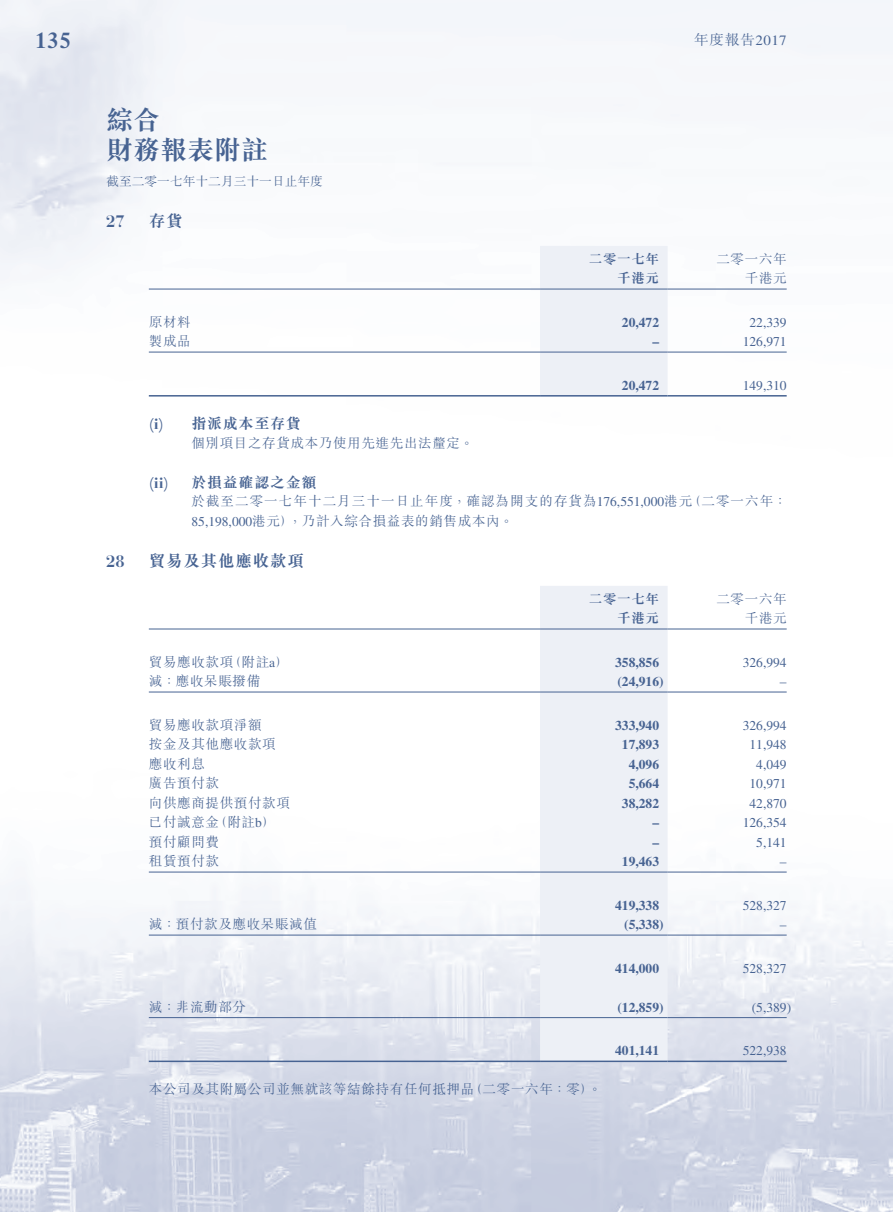
<style>
.page{position:relative;width:893px;height:1212px;background:#fff}
.page>*{position:absolute;margin:0;border:0;box-sizing:border-box;transform-origin:0 0}
.t1{font:700 27px/30px "M Sung HK";color:#476392}
.t2{font:600 22.5px "Times LT Std";color:#476392;scale:1.05 1}
.t3{font:700 16.5px "M Sung HK";letter-spacing:.05em;color:#476392}
.t4{font:700 16.5px "Bauer Bodoni Std";color:#476392}
.t5{font:700 15px "M Sung HK";letter-spacing:.05em;color:#476392}
.t6{font:700 15px "Bauer Bodoni Std";color:#476392}
.t7{font:300 14.25px "M Sung HK";color:#476392;scale:1.05 1}
.t8{font:300 13.5px "M Sung HK";letter-spacing:.05em;color:#476392}
.t9{font:13.5px "Times LT Std";color:#476392}
.t10{font:700 13.5px "Times LT Std";color:#476392}
.t11{font:300 13.5px/19.5px "M Sung HK";letter-spacing:.08em;color:#476392}
.t12{font:700 13.5px "M Sung HK";letter-spacing:.05em;color:#476392}
.t13{font:300 12.75px "M Sung HK";color:#476392}
.s1{font-family:"Times LT Std";font-weight:400}
.s2{font-family:"M Sung HK";font-weight:300}
</style>
<div class="page">
<img style="left:0;top:0;width:893px;height:1212px">
<div style="left:540px;top:246px;width:128px;height:149px;background:#edf0f6"></div>
<hr style="left:149px;top:289px;width:391px;height:1px;background:#476392">
<hr style="left:540px;top:289px;width:128px;height:1px;background:#476392">
<hr style="left:668px;top:289px;width:119px;height:1px;background:#476392">
<hr style="left:149px;top:352px;width:391px;height:1px;background:#476392">
<hr style="left:540px;top:352px;width:128px;height:1px;background:#476392">
<hr style="left:668px;top:352px;width:119px;height:1px;background:#476392">
<hr style="left:149px;top:395px;width:391px;height:1px;background:#476392">
<hr style="left:540px;top:395px;width:128px;height:1px;background:#476392">
<hr style="left:668px;top:395px;width:119px;height:1px;background:#476392">
<div style="left:540px;top:586px;width:128px;height:474px;background:#edf0f6"></div>
<hr style="left:149px;top:629px;width:391px;height:1px;background:#476392">
<hr style="left:540px;top:629px;width:128px;height:1px;background:#476392">
<hr style="left:668px;top:629px;width:119px;height:1px;background:#476392">
<hr style="left:149px;top:692px;width:391px;height:1px;background:#476392">
<hr style="left:540px;top:692px;width:128px;height:1px;background:#476392">
<hr style="left:668px;top:692px;width:119px;height:1px;background:#476392">
<hr style="left:149px;top:872px;width:391px;height:1px;background:#476392">
<hr style="left:540px;top:872px;width:128px;height:1px;background:#476392">
<hr style="left:668px;top:872px;width:119px;height:1px;background:#476392">
<hr style="left:149px;top:935px;width:391px;height:1px;background:#476392">
<hr style="left:540px;top:935px;width:128px;height:1px;background:#476392">
<hr style="left:668px;top:935px;width:119px;height:1px;background:#476392">
<hr style="left:149px;top:1017px;width:391px;height:1px;background:#476392">
<hr style="left:540px;top:1017px;width:128px;height:1px;background:#476392">
<hr style="left:668px;top:1017px;width:119px;height:1px;background:#476392">
<hr style="left:149px;top:1060px;width:391px;height:2px;background:#476392">
<hr style="left:540px;top:1060px;width:128px;height:2px;background:#476392">
<hr style="left:668px;top:1060px;width:119px;height:2px;background:#476392">
<h2 class="t2" style="left:35px;top:27px;width:36px">135</h2>
<h1 class="t1" style="left:106px;top:104px;width:163px">綜合<br>財務報表附註</h1>
<p class="t13" style="left:106px;top:173px;width:218px">截至二零一七年十二月三十一日止年度</p>
<p class="t3" style="left:149px;top:210px;width:35px">存貨</p>
<p class="t4" style="left:106px;top:212px;width:20px">27</p>
<p class="t8" style="left:149px;top:312px;width:43px">原材料</p>
<p class="t8" style="left:149px;top:332px;width:43px">製成品</p>
<p class="t6" style="left:149px;top:415px;width:16px">i( )</p>
<p class="t6" style="left:149px;top:474px;width:22px">(ii)</p>
<p class="t5" style="left:191px;top:413px;width:111px">指派成本至存貨</p>
<p class="t8" style="left:191px;top:433px;width:284px">個別項目之存貨成本乃使用先進先出法釐定。</p>
<p class="t5" style="left:191px;top:472px;width:127px">於損益確認之金額</p>
<p class="t7" style="left:694px;top:30px;width:90px">年度報告<span class="s1">2017</span></p>
<p class="t12" style="left:589px;top:249px;width:72px">二零一七年</p>
<p class="t8" style="left:716px;top:249px;width:72px">二零一六年</p>
<p class="t12" style="left:617px;top:269px;width:43px">千港元</p>
<p class="t8" style="left:745px;top:269px;width:43px">千港元</p>
<p class="t10" style="left:622px;top:314px;width:39px">20,472</p>
<p class="t9" style="left:749px;top:315px;width:39px">22,339</p>
<p class="t10" style="left:652px;top:334px;width:8px">–</p>
<p class="t9" style="left:743px;top:334px;width:45px">126,971</p>
<p class="t10" style="left:622px;top:377px;width:39px">20,472</p>
<p class="t9" style="left:743px;top:378px;width:45px">149,310</p>
<p class="t4" style="left:106px;top:552px;width:20px">28</p>
<p class="t11" style="left:288px;top:491px;width:405px;text-indent:-97px">於截至二零一七年十二月三十一日止年度，確認為開支的存貨為<span class="s1">176,551,000</span>港元，乃計入綜合損益表的銷售成本內。</p>
<p class="t8" style="left:688px;top:492px;width:100px">（二零一六年：</p>
<p class="t9" style="left:192px;top:513px;width:103px">85,198,000<span class="s2">港元）</span></p>
<p class="t3" style="left:149px;top:550px;width:157px">貿易及其他應收款項</p>
<p class="t12" style="left:589px;top:589px;width:72px">二零一七年</p>
<p class="t8" style="left:716px;top:589px;width:72px">二零一六年</p>
<p class="t12" style="left:617px;top:609px;width:43px">千港元</p>
<p class="t8" style="left:745px;top:609px;width:43px">千港元</p>
<p class="t8" style="left:149px;top:652px;width:86px">貿易應收款項</p>
<p class="t8" style="left:228px;top:652px;width:62px">（附註<span class="s1">a</span>(</p>
<p class="t10" style="left:615px;top:654px;width:45px">358,856</p>
<p class="t9" style="left:743px;top:654px;width:45px">326,994</p>
<p class="t8" style="left:149px;top:672px;width:113px">減：應收呆賬撥備</p>
<p class="t10" style="left:617px;top:673px;width:48px">)24,916(</p>
<p class="t9" style="left:780px;top:674px;width:8px">–</p>
<p class="t8" style="left:149px;top:715px;width:114px">貿易應收款項淨額</p>
<p class="t10" style="left:615px;top:717px;width:45px">333,940</p>
<p class="t9" style="left:743px;top:717px;width:45px">326,994</p>
<p class="t8" style="left:149px;top:735px;width:128px">按金及其他應收款項</p>
<p class="t10" style="left:622px;top:736px;width:39px">17,893</p>
<p class="t9" style="left:749px;top:737px;width:39px">11,948</p>
<p class="t8" style="left:149px;top:754px;width:58px">應收利息</p>
<p class="t10" style="left:629px;top:756px;width:32px">4,096</p>
<p class="t9" style="left:756px;top:756px;width:32px">4,049</p>
<p class="t8" style="left:149px;top:774px;width:72px">廣告預付款</p>
<p class="t10" style="left:629px;top:775px;width:32px">5,664</p>
<p class="t9" style="left:749px;top:776px;width:39px">10,971</p>
<p class="t8" style="left:149px;top:793px;width:143px">向供應商提供預付款項</p>
<p class="t10" style="left:622px;top:795px;width:39px">38,282</p>
<p class="t9" style="left:749px;top:795px;width:39px">42,870</p>
<p class="t8" style="left:149px;top:813px;width:72px">已付誠意金</p>
<p class="t8" style="left:214px;top:813px;width:63px">（附註<span class="s1">b</span>(</p>
<p class="t10" style="left:652px;top:814px;width:8px">–</p>
<p class="t9" style="left:743px;top:815px;width:45px">126,354</p>
<p class="t8" style="left:149px;top:832px;width:72px">預付顧問費</p>
<p class="t10" style="left:652px;top:834px;width:8px">–</p>
<p class="t9" style="left:756px;top:834px;width:32px">5,141</p>
<p class="t8" style="left:149px;top:852px;width:72px">租賃預付款</p>
<p class="t10" style="left:622px;top:853px;width:39px">19,463</p>
<p class="t9" style="left:780px;top:854px;width:8px">–</p>
<p class="t10" style="left:615px;top:897px;width:45px">419,338</p>
<p class="t9" style="left:743px;top:897px;width:45px">528,327</p>
<p class="t8" style="left:149px;top:915px;width:170px">減：預付款及應收呆賬減值</p>
<p class="t10" style="left:624px;top:916px;width:41px">)5,338(</p>
<p class="t9" style="left:780px;top:917px;width:8px">–</p>
<p class="t10" style="left:615px;top:960px;width:45px">414,000</p>
<p class="t9" style="left:743px;top:960px;width:45px">528,327</p>
<p class="t8" style="left:149px;top:997px;width:99px">減：非流動部分</p>
<p class="t10" style="left:617px;top:999px;width:48px">)12,859(</p>
<p class="t9" style="left:752px;top:999px;width:41px">)5,389(</p>
<p class="t10" style="left:615px;top:1042px;width:45px">401,141</p>
<p class="t9" style="left:743px;top:1043px;width:45px">522,938</p>
<p class="t8" style="left:149px;top:1079px;width:327px">本公司及其附屬公司並無就該等結餘持有任何抵押品</p>
<p class="t8" style="left:469px;top:1079px;width:126px">（二零一六年：零(</p>
<p class="t8" style="left:588px;top:1079px;width:15px">。</p>
</div>
